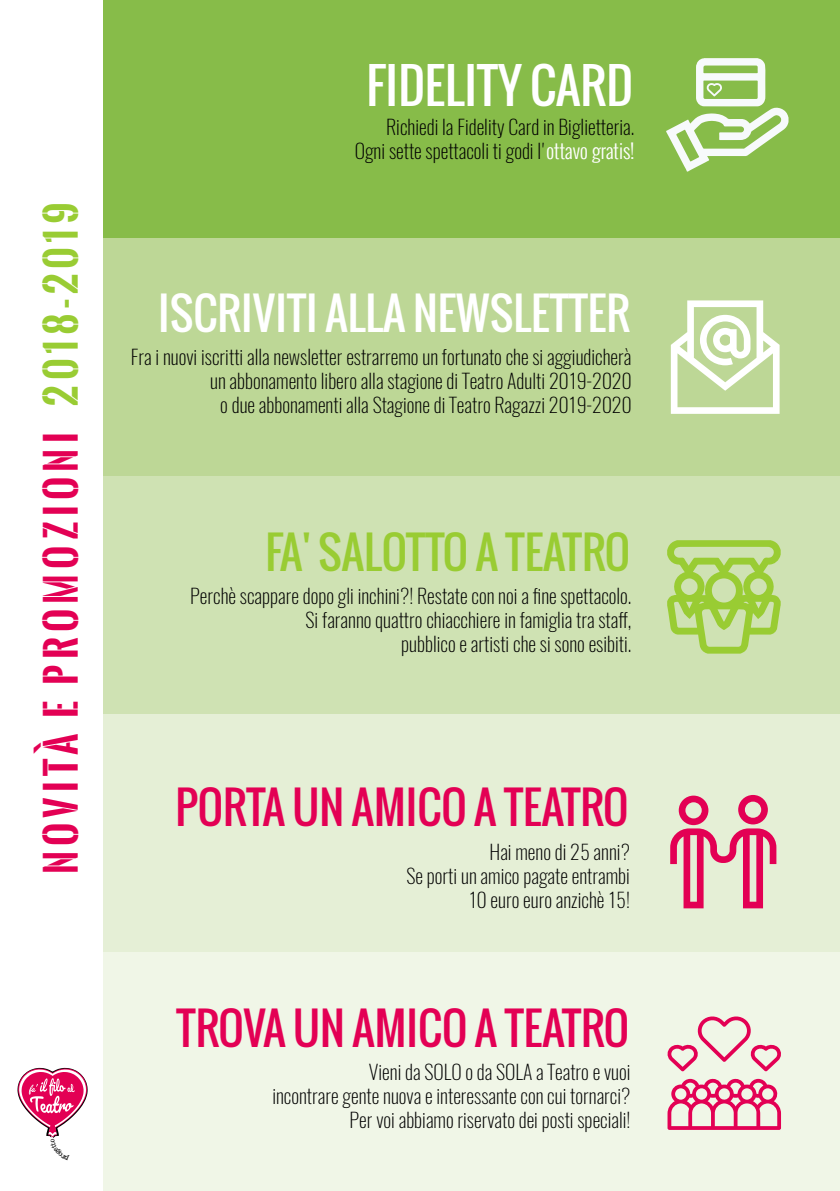
<style>
.page{position:relative;width:840px;height:1191px;background:#fff}
.page>*{position:absolute;margin:0;border:0;box-sizing:border-box;transform-origin:0 0}
.t1{font:48px "Oswald";color:#fff}
.t2{font:44px "Oswald";color:#e30054}
.t3{font:44px "Oswald";color:#fff}
.t4{font:44px "Oswald";color:#9c3}
.t5{font:700 40px "Oswald Stencil";letter-spacing:.13em;color:#e30054}
.t6{font:200 20px/24px "Oswald";color:#000;text-align:right}
.s1{color:#9c3}
.s2{font-weight:300;color:#fff}
</style>
<div class="page">
<div style="left:103px;top:0;width:736px;height:238px;background:#87bc49"></div>
<div style="left:103px;top:238px;width:736px;height:238px;background:#bdd796"></div>
<div style="left:103px;top:476px;width:736px;height:238px;background:#cfe2b3"></div>
<div style="left:103px;top:714px;width:736px;height:238px;background:#e5efd6"></div>
<div style="left:103px;top:952px;width:736px;height:239px;background:#f0f6e7"></div>
<svg style="left:667px;top:1078px;width:113px;height:51px"></svg>
<svg style="left:667px;top:1016px;width:114px;height:55px"></svg>
<svg style="left:670px;top:795px;width:106px;height:113px"></svg>
<svg style="left:666px;top:58px;width:122px;height:113px"></svg>
<svg style="left:670px;top:300px;width:109px;height:114px"></svg>
<svg style="left:667px;top:540px;width:113px;height:113px"></svg>
<svg style="left:17px;top:1067px;width:71px;height:72px"></svg>
<h3 class="t5" style="left:32px;top:874px;width:673px;rotate:-90deg">NOVITÀ E PROMOZIONI <span class="s1">2018-2019</span></h3>
<h1 class="t1" style="left:366px;top:49px;width:268px">FIDELITY CARD</h1>
<p class="t6" style="left:354px;top:114px;width:281px">Richiedi la Fidelity Card in Biglietteria.<br>Ogni sette spettacoli ti godi l'<span class="s2">ottavo gratis!</span></p>
<h2 class="t3" style="left:158px;top:279px;width:473px">ISCRIVITI ALLA NEWSLETTER</h2>
<p class="t6" style="left:131px;top:345px;width:502px">Fra i nuovi iscritti alla newsletter estrarremo un fortunato che si aggiudicherà un abbonamento libero alla stagione di Teatro Adulti 2019-2020<br>o due abbonamenti alla Stagione di Teatro Ragazzi 2019-2020</p>
<h2 class="t4" style="left:265px;top:518px;width:366px">FA' SALOTTO A TEATRO</h2>
<p class="t6" style="left:190px;top:584px;width:442px">Perchè scappare dopo gli inchini?! Restate con noi a fine spettacolo.<br>Si faranno quattro chiacchiere in famiglia tra staff,<br>pubblico e artisti che si sono esibiti.</p>
<h2 class="t2" style="left:175px;top:774px;width:454px">PORTA UN AMICO A TEATRO</h2>
<p class="t6" style="left:406px;top:839px;width:225px">Hai meno di 25 anni?<br>Se porti un amico pagate entrambi<br>10 euro euro anzichè 15!</p>
<h2 class="t2" style="left:176px;top:994px;width:454px">TROVA UN AMICO A TEATRO</h2>
<p class="t6" style="left:272px;top:1060px;width:359px">Vieni da SOLO o da SOLA a Teatro e vuoi<br>incontrare gente nuova e interessante con cui tornarci?<br>Per voi abbiamo riservato dei posti speciali!</p>
</div>
